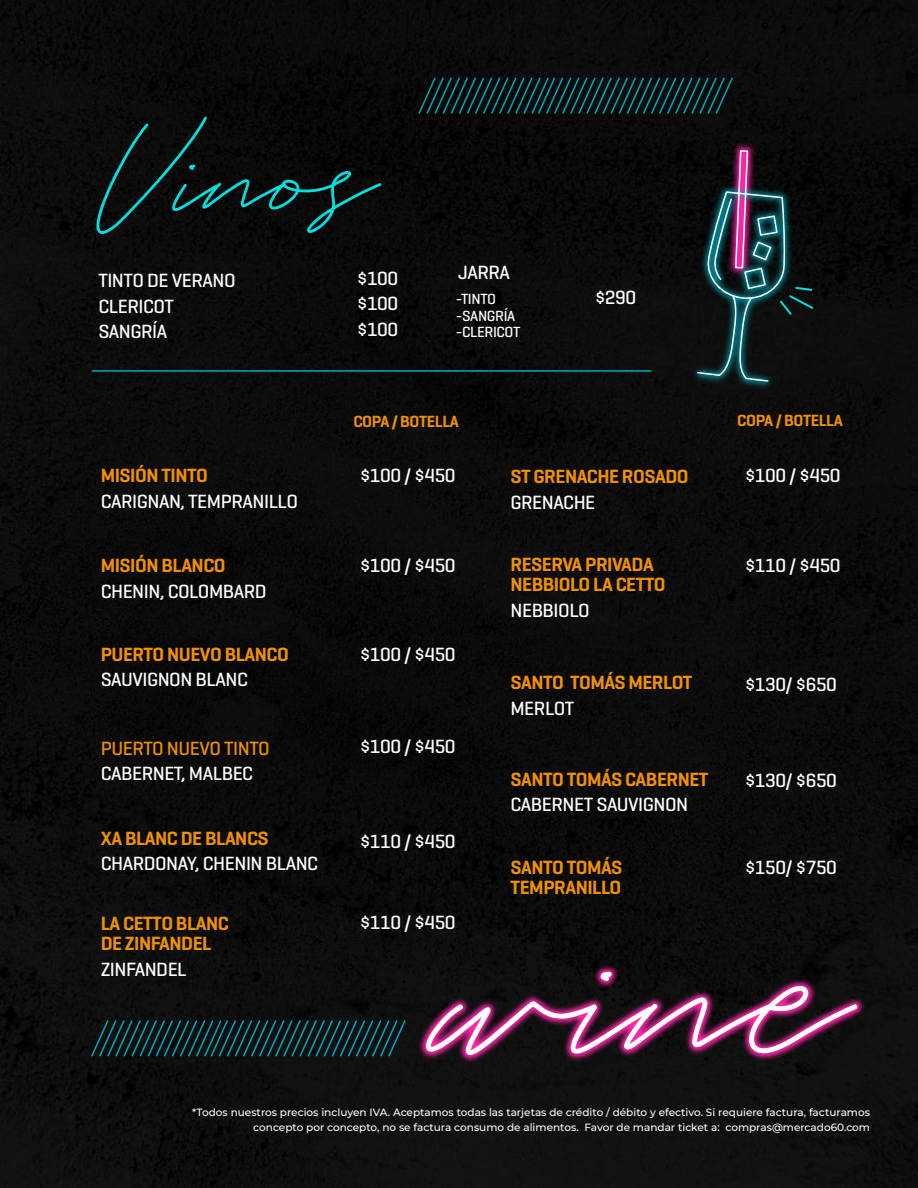
<style>
.page{position:relative;width:918px;height:1188px;background:#0c0c0c}
.page>*{position:absolute;margin:0;border:0;box-sizing:border-box;transform-origin:0 0}
.t1{font:168.6px "White Angelica";color:#fff}
.t2{font:95.4px "White Angelica";color:#00e0e0}
.t3{font:500 19.5px/25.5px "Geogrotesque";letter-spacing:-.025em;color:#fff;text-align:justify}
.t4{font:600 19.5px/20.5px "Geogrotesque";letter-spacing:-.025em;color:#f29100}
.t5{font:500 19.5px "Geogrotesque";letter-spacing:-.025em;color:#f29100}
.t6{font:600 16.5px "Geogrotesque";letter-spacing:-.025em;color:#f29100}
.t7{font:500 15px/16.5px "Geogrotesque";letter-spacing:-.025em;color:#fff}
.t8{font:500 10.5px/14.5px "Montserrat";color:#fff;text-align:right}
</style>
<div class="page">
<svg style="left:418px;top:77px;width:315px;height:39px"></svg>
<svg style="left:91px;top:1019px;width:278px;height:39px"></svg>
<hr style="left:92px;top:370px;width:560px;height:2px;background:#00a8bc">
<img style="left:679px;top:94px;width:116px;height:40px">
<img style="left:643px;top:136px;width:198px;height:298px">
<svg style="left:696px;top:149px;width:117px;height:234px"></svg>
<img style="left:369px;top:821px;width:546px;height:339px">
<h2 class="t2" style="left:92px;top:121px;width:287px">Vinos</h2>
<p class="t3" style="left:357px;top:265px;width:43px">$100 $100 $100</p>
<p class="t3" style="left:98px;top:268px;width:139px;text-align:left">TINTO DE VERANO<br>CLERICOT<br>SANGRÍA</p>
<p class="t3" style="left:458px;top:260px;width:53px">JARRA</p>
<p class="t7" style="left:456px;top:290px;width:66px">-TINTO -SANGRÍA -CLERICOT</p>
<p class="t3" style="left:595px;top:284px;width:43px">$290</p>
<p class="t4" style="left:101px;top:465px;width:109px">MISIÓN TINTO</p>
<p class="t3" style="left:101px;top:488px;width:199px">CARIGNAN, TEMPRANILLO</p>
<p class="t4" style="left:101px;top:555px;width:127px">MISIÓN BLANCO</p>
<p class="t3" style="left:101px;top:578px;width:168px">CHENIN, COLOMBARD</p>
<p class="t4" style="left:101px;top:644px;width:190px">PUERTO NUEVO BLANCO</p>
<p class="t3" style="left:101px;top:667px;width:149px">SAUVIGNON BLANC</p>
<p class="t5" style="left:101px;top:736px;width:171px">PUERTO NUEVO TINTO</p>
<p class="t3" style="left:101px;top:761px;width:154px">CABERNET, MALBEC</p>
<p class="t4" style="left:101px;top:828px;width:170px">XA BLANC DE BLANCS</p>
<p class="t3" style="left:101px;top:850px;width:219px">CHARDONAY, CHENIN BLANC</p>
<p class="t6" style="left:353px;top:411px;width:107px">COPA / BOTELLA</p>
<p class="t6" style="left:737px;top:410px;width:107px">COPA / BOTELLA</p>
<p class="t3" style="left:360px;top:463px;width:97px">$100 / $450</p>
<p class="t4" style="left:510px;top:466px;width:180px">ST GRENACHE ROSADO</p>
<p class="t3" style="left:745px;top:462px;width:97px">$100 / $450</p>
<p class="t3" style="left:510px;top:489px;width:86px">GRENACHE</p>
<p class="t3" style="left:360px;top:553px;width:97px">$100 / $450</p>
<p class="t3" style="left:360px;top:641px;width:97px">$100 / $450</p>
<p class="t3" style="left:360px;top:733px;width:97px">$100 / $450</p>
<p class="t3" style="left:360px;top:828px;width:97px">$110 / $450</p>
<p class="t4" style="left:510px;top:554px;width:157px">RESERVA PRIVADA<br>NEBBIOLO LA CETTO</p>
<p class="t3" style="left:510px;top:597px;width:81px">NEBBIOLO</p>
<p class="t4" style="left:510px;top:672px;width:184px">SANTO TOMÁS MERLOT</p>
<p class="t3" style="left:510px;top:695px;width:65px">MERLOT</p>
<p class="t4" style="left:510px;top:769px;width:200px">SANTO TOMÁS CABERNET</p>
<p class="t3" style="left:510px;top:791px;width:179px">CABERNET SAUVIGNON</p>
<p class="t4" style="left:511px;top:857px;width:113px">SANTO TOMÁS<br>TEMPRANILLO</p>
<p class="t3" style="left:745px;top:552px;width:97px">$110 / $450</p>
<p class="t3" style="left:745px;top:671px;width:94px">$130/ $650</p>
<p class="t3" style="left:745px;top:767px;width:94px">$130/ $650</p>
<p class="t3" style="left:745px;top:854px;width:94px">$150/ $750</p>
<p class="t4" style="left:101px;top:913px;width:130px">LA CETTO BLANC</p>
<p class="t3" style="left:360px;top:909px;width:97px">$110 / $450</p>
<p class="t4" style="left:101px;top:933px;width:112px">DE ZINFANDEL</p>
<p class="t3" style="left:101px;top:956px;width:88px">ZINFANDEL</p>
<h1 class="t1" style="left:457px;top:894px;width:394px">wine</h1>
<p class="t8" style="left:192px;top:1105px;width:680px">*Todos nuestros precios incluyen IVA. Aceptamos todas las tarjetas de crédito / débito y efectivo. Si requiere factura, facturamos concepto por concepto, no se factura consumo de alimentos. Favor de mandar ticket a: compras@mercado60.com</p>
</div>
